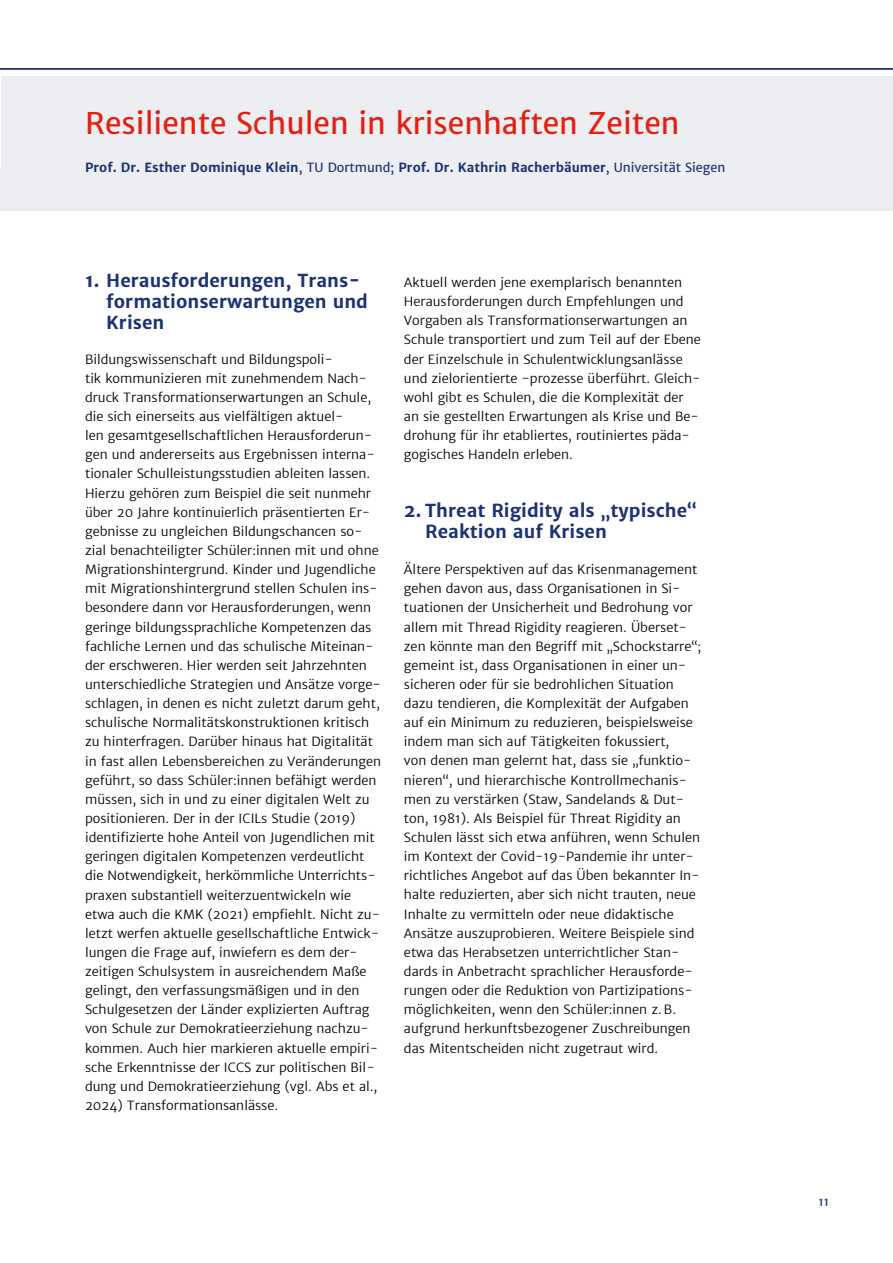
<style>
.page{position:relative;width:893px;height:1263px;background:#fff}
.page>*{position:absolute;margin:0;border:0;box-sizing:border-box;transform-origin:0 0}
.t1{font:30px "Merriweather Sans";color:#e41f13}
.t2{font:700 18px/21px "Merriweather Sans";color:#1d3176}
.t3{font:300 12.75px/19.2px "Merriweather Sans";color:#000}
.t4{font:700 12.75px "Merriweather Sans";color:#1d3176}
.t5{font:12px "Merriweather Sans";color:#1d3176}
.s1{font-weight:400}
</style>
<div class="page">
<div style="left:1px;top:77px;width:892px;height:95px;background:#eceef1"></div>
<hr style="left:0;top:68px;width:893px;height:2px;background:#1d3176">
<div style="left:0;top:168px;width:893px;height:42px;background:#eceef1"></div>
<h1 class="t1" style="left:85px;top:104px;width:596px">Resiliente Schulen in krisenhaften Zeiten</h1>
<p class="t4" style="left:85px;top:159px;width:642px">Prof. Dr. Esther Dominique Klein<span class="s1">, TU Dortmund;</span> Prof. Dr. Kathrin Racherbäumer<span class="s1">, Universität Siegen</span></p>
<h2 class="t2" style="left:106px;top:270px;width:263px;text-indent:-21px">1. Herausforderungen, Trans&shy;formationserwartungen und<br>Krisen</h2>
<p class="t3" style="left:85px;top:349px;width:298px">Bildungswissenschaft und Bildungspoli-<br>tik kommunizieren mit zunehmendem Nach&shy;druck Transformationserwartungen an Schule, die sich einerseits aus vielfältigen aktuel-<br>len gesamtgesellschaftlichen Herausforderun&shy;gen und andererseits aus Ergebnissen interna&shy;tionaler Schulleistungsstudien ableiten lassen.<br>Hierzu gehören zum Beispiel die seit nunmehr über 20 Jahre kontinuierlich präsentierten Er&shy;gebnisse zu ungleichen Bildungschancen so&shy;zial benachteiligter Schüler:innen mit und ohne Migrationshintergrund. Kinder und Jugendliche mit Migrationshintergrund stellen Schulen ins&shy;besondere dann vor Herausforderungen, wenn geringe bildungssprachliche Kompetenzen das fachliche Lernen und das schulische Miteinan&shy;der erschweren. Hier werden seit Jahrzehnten unterschiedliche Strategien und Ansätze vorge&shy;schlagen, in denen es nicht zuletzt darum geht, schulische Normalitätskonstruktionen kritisch zu hinterfragen. Darüber hinaus hat Digitalität in fast allen Lebensbereichen zu Veränderungen geführt, so dass Schüler:innen befähigt werden müssen, sich in und zu einer digitalen Welt zu positionieren. Der in der ICILs Studie (2019) identifizierte hohe Anteil von Jugendlichen mit geringen digitalen Kompetenzen verdeutlicht die Notwendigkeit, herkömmliche Unterrichts&shy;praxen substantiell weiterzuentwickeln wie etwa auch die KMK (2021) empfiehlt. Nicht zu&shy;letzt werfen aktuelle gesellschaftliche Entwick&shy;lungen die Frage auf, inwiefern es dem der&shy;zeitigen Schulsystem in ausreichendem Maße gelingt, den verfassungsmäßigen und in den Schulgesetzen der Länder explizierten Auftrag von Schule zur Demokratieerziehung nachzu&shy;kommen. Auch hier markieren aktuelle empiri&shy;sche Erkenntnisse der ICCS zur politischen Bil&shy;dung und Demokratieerziehung (vgl. Abs et al., 2024) Transformationsanlässe.</p>
<p class="t3" style="left:404px;top:273px;width:298px">Aktuell werden jene exemplarisch benannten Herausforderungen durch Empfehlungen und Vorgaben als Transformationserwartungen an Schule transportiert und zum Teil auf der Ebene der Einzelschule in Schulentwicklungsanlässe und zielorientierte -prozesse überführt. Gleich&shy;wohl gibt es Schulen, die die Komplexität der an sie gestellten Erwartungen als Krise und Be&shy;drohung für ihr etabliertes, routiniertes päda&shy;gogisches Handeln erleben.</p>
<h2 class="t2" style="left:425px;top:499px;width:273px;text-indent:-21px">2. Threat Rigidity als „typische“<br>Reaktion auf Krisen</h2>
<p class="t3" style="left:404px;top:560px;width:299px">Ältere Perspektiven auf das Krisenmanagement gehen davon aus, dass Organisationen in Si&shy;tuationen der Unsicherheit und Bedrohung vor allem mit Thread Rigidity reagieren. Überset&shy;zen könnte man den Begriff mit „Schockstarre“; gemeint ist, dass Organisationen in einer un&shy;sicheren oder für sie bedrohlichen Situation dazu tendieren, die Komplexität der Aufgaben auf ein Minimum zu reduzieren, beispielsweise indem man sich auf Tätigkeiten fokussiert,<br>von denen man gelernt hat, dass sie „funktio&shy;nieren“, und hierarchische Kontrollmechanis&shy;men zu verstärken (Staw, Sandelands &amp; Dut&shy;ton, 1981). Als Beispiel für Threat Rigidity an Schulen lässt sich etwa anführen, wenn Schulen im Kontext der Covid-19-Pandemie ihr unter&shy;richtliches Angebot auf das Üben bekannter In&shy;halte reduzierten, aber sich nicht trauten, neue Inhalte zu vermitteln oder neue didaktische Ansätze auszuprobieren. Weitere Beispiele sind etwa das Herabsetzen unterrichtlicher Stan&shy;dards in Anbetracht sprachlicher Herausforde&shy;rungen oder die Reduktion von Partizipations&shy;möglichkeiten, wenn den Schüler:innen z. B. aufgrund herkunftsbezogener Zuschreibungen das Mitentscheiden nicht zugetraut wird.</p>
<p class="t5" style="left:818px;top:1193px;width:12px">11</p>
</div>
